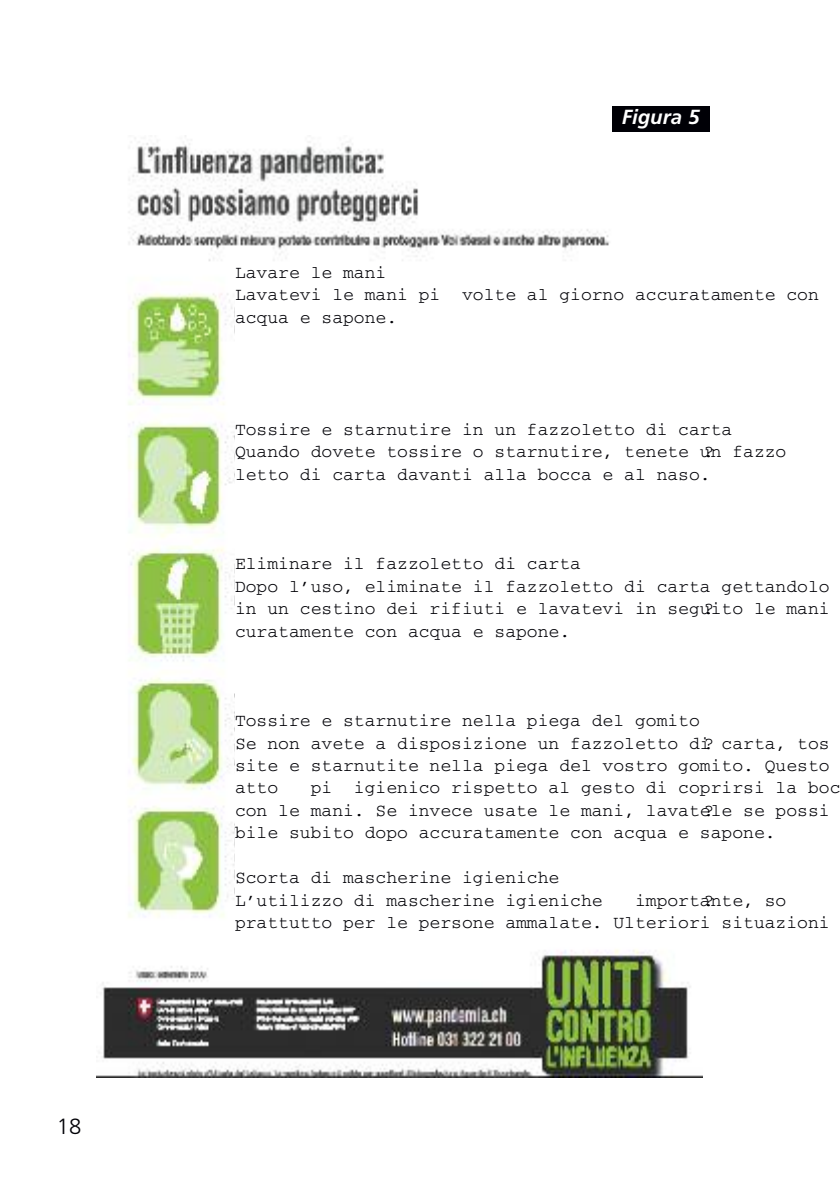
<style>
.page{position:relative;width:840px;height:1191px;background:#fff}
.page>*{position:absolute;margin:0;border:0;box-sizing:border-box;transform-origin:0 0}
.t1{font:300 22px "Frutiger";color:#000006}
.t2{font:italic 700 20.4px "Frutiger LT Std";color:#fff}
.t3{font:18px/22.4px "Courier";color:#000006}
</style>
<div class="page">
<img style="left:97px;top:136px;width:605px;height:941px">
<div style="left:611px;top:106px;width:98px;height:26px;background:#000006"></div>
<div style="left:235px;top:264px;width:478px;height:678px;background:#fff"></div>
<p class="t1" style="left:57px;top:1118px;width:26px">18</p>
<p class="t2" style="left:621px;top:109px;width:79px">Figura 5</p>
<p class="t3" style="left:235px;top:262px;width:585px">Lavare le mani<br>Lavatevi le mani pi volte al giorno accuratamente con acqua e sapone.</p>
<p class="t3" style="left:235px;top:419px;width:552px">Tossire e starnutire in un fazzoletto di carta<br>Quando dovete tossire o starnutire, tenete un fazzo</p>
<p class="t3" style="left:235px;top:442px;width:480px;text-align:right">?<br>letto di carta davanti alla bocca e al naso.</p>
<p class="t3" style="left:235px;top:554px;width:596px">Eliminare il fazzoletto di carta<br>Dopo l’uso, eliminate il fazzoletto di carta gettandolo in un cestino dei rifiuti e lavatevi in seguito le mani</p>
<p class="t3" style="left:703px;top:598px;width:12px">?</p>
<p class="t3" style="left:235px;top:621px;width:336px">curatamente con acqua e sapone.</p>
<p class="t3" style="left:235px;top:710px;width:596px">Tossire e starnutire nella piega del gomito<br>Se non avete a disposizione un fazzoletto di carta, tos</p>
<p class="t3" style="left:235px;top:733px;width:596px;text-indent:468px">?<br>site e starnutite nella piega del vostro gomito. Questo atto</p>
<p class="t3" style="left:235px;top:778px;width:606px;text-indent:76px">pi igienico rispetto al gesto di coprirsi la boc con le mani. Se invece usate le mani, lavatele se possi</p>
<p class="t3" style="left:235px;top:800px;width:542px;text-indent:468px">?<br>bile subito dopo accuratamente con acqua e sapone.</p>
<p class="t3" style="left:235px;top:867px;width:369px">Scorta di mascherine igieniche<br>L’utilizzo di mascherine igieniche</p>
<p class="t3" style="left:634px;top:890px;width:153px">importante, so</p>
<p class="t3" style="left:235px;top:890px;width:596px;text-indent:468px">?<br>prattutto per le persone ammalate. Ulteriori situazioni</p>
</div>
